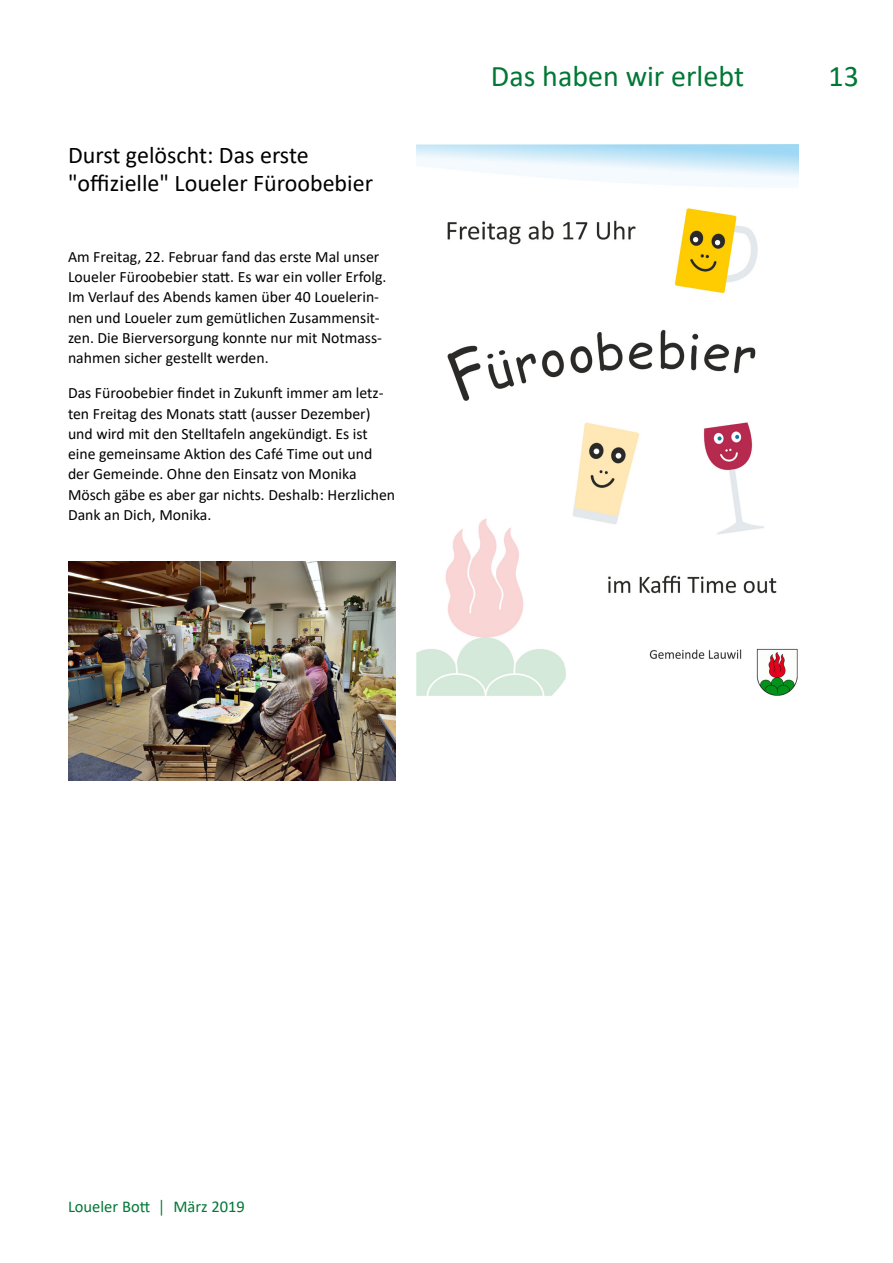
<style>
.page{position:relative;width:893px;height:1263px;background:#fff}
.page>*{position:absolute;margin:0;border:0;box-sizing:border-box;transform-origin:0 0}
.t1{font:30px "Calibri";color:#007835}
.Default{font:24px/28.8px "Calibri";color:#000}
.t2{font:16.5px "Calibri";color:#007835}
.Default-2{font:15.75px/20.2px "Calibri";color:#000}
</style>
<div class="page">
<img style="left:417px;top:145px;width:382px;height:550px">
<img style="left:68px;top:561px;width:328px;height:219px">
<p class="Default" style="left:68px;top:140px;width:307px">Durst gelöscht: Das erste "offizielle" Loueler Füroobebier</p>
<p class="Default-2" style="left:68px;top:246px;width:320px">Am Freitag, 22. Februar fand das erste Mal unser Loueler Füroobebier statt. Es war ein voller Erfolg.<br>Im Verlauf des Abends kamen über 40 Louelerin&shy;nen und Loueler zum gemütlichen Zusammensit&shy;zen. Die Bierversorgung konnte nur mit Notmass&shy;nahmen sicher gestellt werden.</p>
<p class="Default-2" style="left:68px;top:383px;width:329px">Das Füroobebier findet in Zukunft immer am letz&shy;ten Freitag des Monats statt (ausser Dezember) und wird mit den Stelltafeln angekündigt. Es ist eine gemeinsame Aktion des Café Time out und der Gemeinde. Ohne den Einsatz von Monika Mösch gäbe es aber gar nichts. Deshalb: Herzlichen Dank an Dich, Monika.</p>
<p class="t1" style="left:491px;top:55px;width:255px">Das haben wir erlebt</p>
<h1 class="t1" style="left:828px;top:55px;width:32px">13</h1>
<p class="t2" style="left:68px;top:1195px;width:178px">Loueler Bott │ März 2019</p>
</div>
